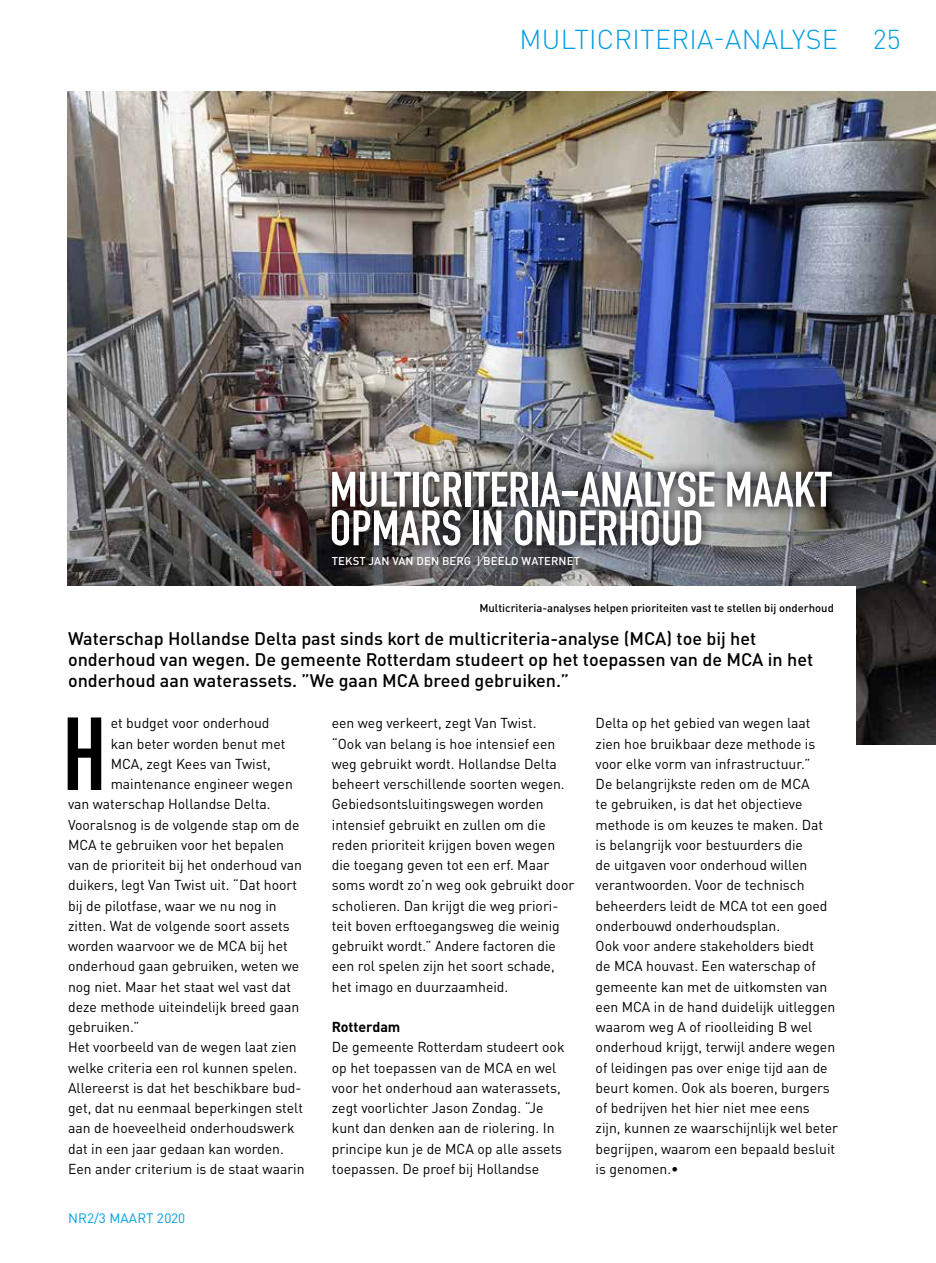
<style>
.page{position:relative;width:936px;height:1263px;background:#fff}
.page>*{position:absolute;margin:0;border:0;box-sizing:border-box;transform-origin:0 0}
.t1{font:101.85px "DIN Engschrift";color:#000}
.t2{font:49.05px/38.7px "DIN Engschrift";color:#fff}
.t3{font:300 27px "DIN Pro";letter-spacing:.01em;color:#009ee3}
.t4{font:500 18px/21px "DIN Pro";color:#000}
.t5{font:14.25px/20.2px "DIN Pro";color:#000}
.t6{font:700 14.25px "DIN Pro";color:#000}
.t7{font:13.5px "DIN Pro";letter-spacing:.01em;color:#009ee3}
.t8{font:500 11.25px "DIN Pro";color:#000}
.t9{font:500 11.25px "DIN Pro";letter-spacing:.01em;color:#fff}
</style>
<div class="page">
<img style="left:68px;top:92px;width:867px;height:653px">
<div style="left:0;top:587px;width:855px;height:607px;background:#fff"></div>
<svg style="left:321px;top:460px;width:521px;height:97px;background:#595859"></svg>
<h3 class="t3" style="left:519px;top:18px;width:320px">MULTICRITERIA-ANALYSE</h3>
<h3 class="t3" style="left:872px;top:18px;width:29px">25</h3>
<h2 class="t2" style="left:330px;top:470px;width:503px">MULTICRITERIA-ANALYSE MAAKT<br>OPMARS IN ONDERHOUD</h2>
<p class="t9" style="left:332px;top:552px;width:250px">TEKST JAN VAN DEN BERG | BEELD WATERNET</p>
<p class="t8" style="left:479px;top:599px;width:356px">Multicriteria-analyses helpen prioriteiten vast te stellen bij onderhoud</p>
<p class="t4" style="left:68px;top:626px;width:746px">Waterschap Hollandse Delta past sinds kort de multicriteria-analyse (MCA) toe bij het onderhoud van wegen. De gemeente Rotterdam studeert op het toepassen van de MCA in het onderhoud aan waterassets. ”We gaan MCA breed gebruiken.”</p>
<h1 class="t1" style="left:63px;top:694px;width:45px">H</h1>
<p class="t5" style="left:111px;top:712px;width:160px">et budget voor onderhoud</p>
<p class="t5" style="left:111px;top:732px;width:176px">kan beter worden benut met</p>
<p class="t5" style="left:111px;top:752px;width:162px">MCA, zegt Kees van Twist,</p>
<p class="t5" style="left:111px;top:772px;width:184px">maintenance engineer wegen</p>
<p class="t5" style="left:68px;top:793px;width:204px">van waterschap Hollandse Delta.</p>
<p class="t5" style="left:68px;top:813px;width:233px">Vooralsnog is de volgende stap om de</p>
<p class="t5" style="left:68px;top:833px;width:217px">MCA te gebruiken voor het bepalen</p>
<p class="t5" style="left:68px;top:853px;width:235px">van de prioriteit bij het onderhoud van</p>
<p class="t5" style="left:68px;top:874px;width:230px">duikers, legt Van Twist uit. “Dat hoort</p>
<p class="t5" style="left:68px;top:894px;width:210px">bij de pilotfase, waar we nu nog in</p>
<p class="t5" style="left:68px;top:914px;width:223px">zitten. Wat de volgende soort assets</p>
<p class="t5" style="left:68px;top:934px;width:221px">worden waarvoor we de MCA bij het</p>
<p class="t5" style="left:68px;top:955px;width:233px">onderhoud gaan gebruiken, weten we</p>
<p class="t5" style="left:68px;top:975px;width:224px">nog niet. Maar het staat wel vast dat</p>
<p class="t5" style="left:68px;top:995px;width:233px">deze methode uiteindelijk breed gaan</p>
<p class="t5" style="left:68px;top:1015px;width:73px">gebruiken.”</p>
<p class="t5" style="left:68px;top:1036px;width:230px">Het voorbeeld van de wegen laat zien</p>
<p class="t5" style="left:68px;top:1056px;width:230px">welke criteria een rol kunnen spelen.</p>
<p class="t5" style="left:68px;top:1076px;width:235px">Allereerst is dat het beschikbare bud-</p>
<p class="t5" style="left:68px;top:1096px;width:236px">get, dat nu eenmaal beperkingen stelt</p>
<p class="t5" style="left:68px;top:1117px;width:228px">aan de hoeveelheid onderhoudswerk</p>
<p class="t5" style="left:68px;top:1137px;width:217px">dat in een jaar gedaan kan worden.</p>
<p class="t5" style="left:68px;top:1157px;width:238px">Een ander criterium is de staat waarin</p>
<p class="t7" style="left:68px;top:1208px;width:118px">NR2/3 MAART 2020</p>
<p class="t5" style="left:332px;top:712px;width:244px">een weg verkeert, zegt Van Twist.<br>“Ook van belang is hoe intensief een weg gebruikt wordt. Hollandse Delta beheert verschillende soorten wegen.<br>Gebiedsontsluitingswegen worden intensief gebruikt en zullen om die reden prioriteit krijgen boven wegen die toegang geven tot een erf. Maar soms wordt zo’n weg ook gebruikt door scholieren. Dan krijgt die weg priori&shy;teit boven erftoegangsweg die weinig gebruikt wordt.” Andere factoren die een rol spelen zijn het soort schade, het imago en duurzaamheid.</p>
<p class="t6" style="left:332px;top:1015px;width:70px">Rotterdam</p>
<p class="t5" style="left:332px;top:1036px;width:234px">De gemeente Rotterdam studeert ook op het toepassen van de MCA en wel voor het onderhoud aan waterassets, zegt voorlichter Jason Zondag. “Je kunt dan denken aan de riolering. In principe kun je de MCA op alle assets toepassen. De proef bij Hollandse</p>
<p class="t5" style="left:595px;top:712px;width:244px">Delta op het gebied van wegen laat zien hoe bruikbaar deze methode is voor elke vorm van infrastructuur.”<br>De belangrijkste reden om de MCA<br>te gebruiken, is dat het objectieve methode is om keuzes te maken. Dat<br>is belangrijk voor bestuurders die<br>de uitgaven voor onderhoud willen verantwoorden. Voor de technisch beheerders leidt de MCA tot een goed onderbouwd onderhoudsplan.<br>Ook voor andere stakeholders biedt<br>de MCA houvast. Een waterschap of gemeente kan met de uitkomsten van een MCA in de hand duidelijk uitleggen waarom weg A of rioolleiding B wel onderhoud krijgt, terwijl andere wegen of leidingen pas over enige tijd aan de beurt komen. Ook als boeren, burgers of bedrijven het hier niet mee eens zijn, kunnen ze waarschijnlijk wel beter begrijpen, waarom een bepaald besluit is genomen.•</p>
</div>
